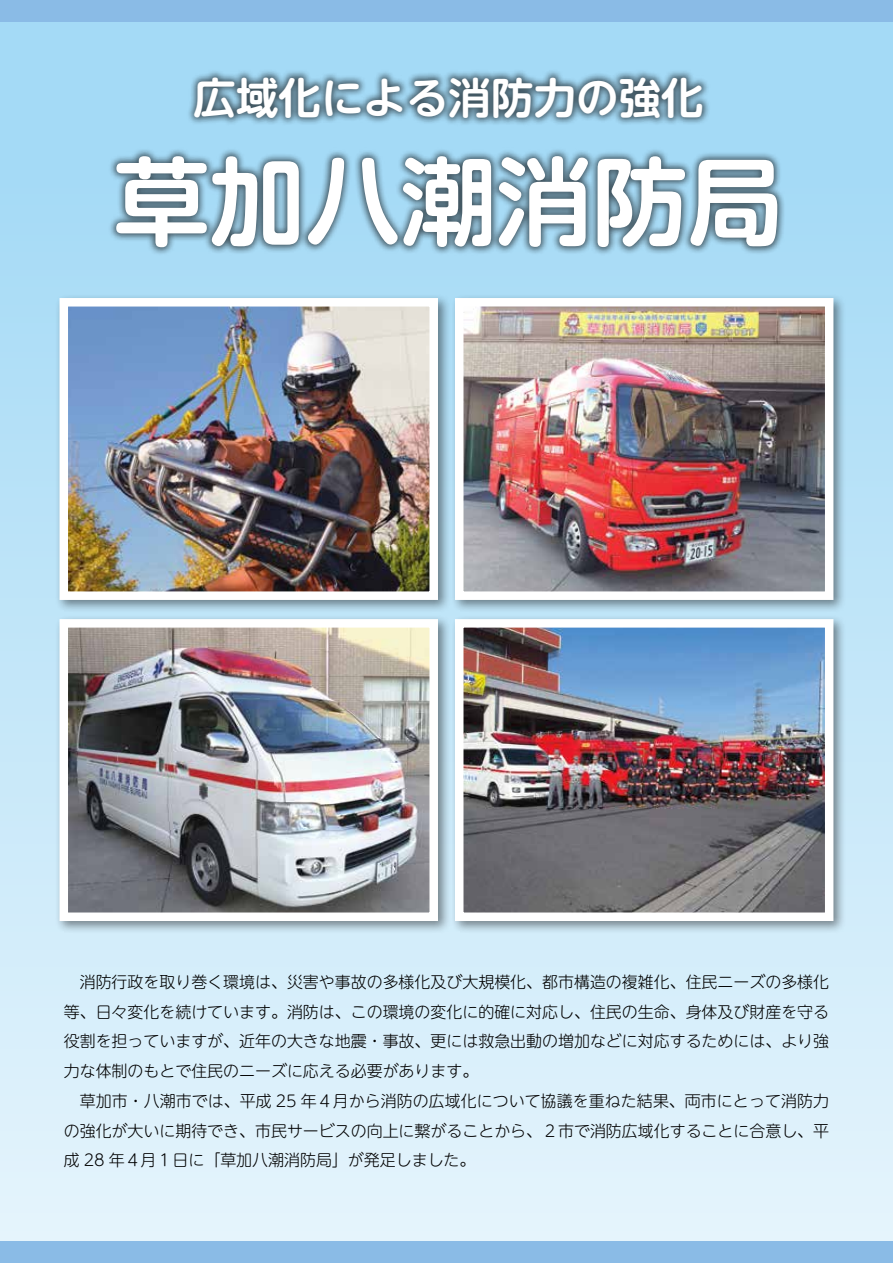
<style>
.page{position:relative;width:893px;height:1263px;background:#fff}
.page>*{position:absolute;margin:0;border:0;box-sizing:border-box;transform-origin:0 0}
.t1{font:700 95.7px "UD Shin M Go Pr 6 N De";color:#fff}
.t2{font:700 42.45px "UD Shin M Go Pr 6 N De";color:#fff}
.t3{font:300 15.9px/29.7px "UD Shin M Go Pr 6 N";color:#000}
</style>
<div class="page">
<div style="left:0;top:0;width:893px;height:1263px;background:linear-gradient(to bottom,#9cd7f5,#e6f4fc)"></div>
<div style="left:0;top:0;width:893px;height:21px;background:#8abbe6"></div>
<div style="left:0;top:1242px;width:893px;height:21px;background:#8abbe6"></div>
<div style="left:55px;top:293px;width:396px;height:320px;background:#000;opacity:.45"></div>
<img style="left:70px;top:308px;width:358px;height:282px">
<div style="left:60px;top:298px;width:378px;height:302px;border:9px solid #fff"></div>
<div style="left:55px;top:614px;width:396px;height:321px;background:#000;opacity:.45"></div>
<img style="left:70px;top:629px;width:358px;height:282px">
<div style="left:60px;top:619px;width:378px;height:302px;border:9px solid #fff"></div>
<div style="left:450px;top:293px;width:397px;height:320px;background:#000;opacity:.45"></div>
<img style="left:465px;top:308px;width:358px;height:282px">
<div style="left:455px;top:298px;width:378px;height:302px;border:9px solid #fff"></div>
<div style="left:450px;top:614px;width:397px;height:321px;background:#000;opacity:.45"></div>
<img style="left:465px;top:629px;width:358px;height:282px">
<div style="left:455px;top:619px;width:378px;height:302px;border:9px solid #fff"></div>
<div style="left:108px;top:147px;width:678px;height:109px;background:#000;opacity:.6"></div>
<div style="left:186px;top:69px;width:525px;height:57px;background:#000;opacity:.6"></div>
<h2 class="t2" style="left:193px;top:62px;width:512px">広域化による消防力の強化</h2>
<h1 class="t1" style="left:114px;top:120px;width:671px">草加八潮消防局</h1>
<p class="t3" style="left:64px;top:966px;width:767px">　消防行政を取り巻く環境は、災害や事故の多様化及び大規模化、都市構造の複雑化、住民ニーズの多様化等、日々変化を続けています。消防は、この環境の変化に的確に対応し、住民の生命、身体及び財産を守る役割を担っていますが、近年の大きな地震・事故、更には救急出動の増加などに対応するためには、より強力な体制のもとで住民のニーズに応える必要があります。<br>　草加市・八潮市では、平成 25 年４月から消防の広域化について協議を重ねた結果、両市にとって消防力の強化が大いに期待でき、市民サービスの向上に繋がることから、２市で消防広域化することに合意し、平成 28 年４月１日に「草加八潮消防局」が発足しました。</p>
</div>
